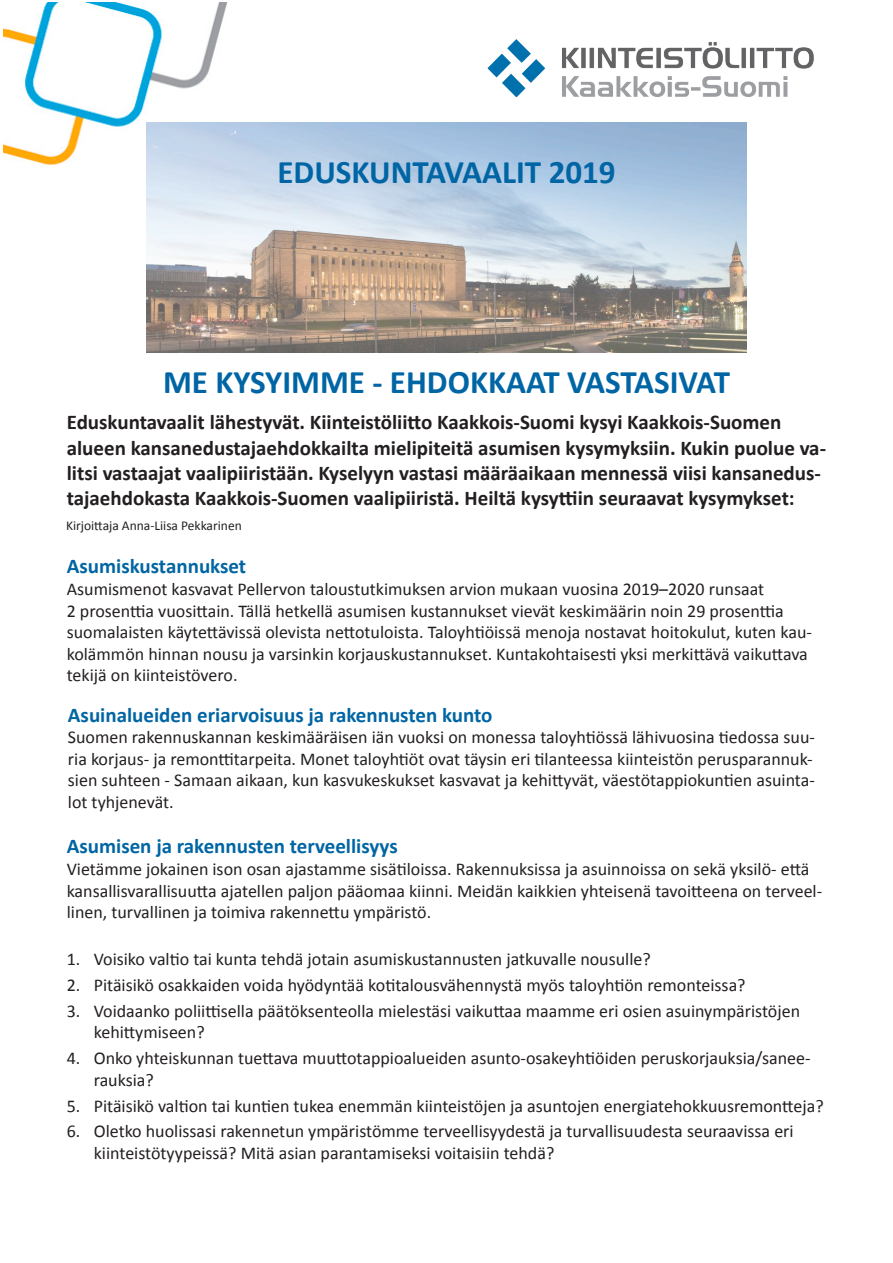
<style>
.page{position:relative;width:893px;height:1263px;background:#fff}
.page>*{position:absolute;margin:0;border:0;box-sizing:border-box;transform-origin:0 0}
.t1{font:700 33px "Calibri";color:#0065a4}
.t2{font:700 21px/25.2px "Calibri";color:#231f20}
.t3{font:700 21px "Calibri";color:#0065a4}
.t4{font:18px/21.6px "Calibri";color:#231f20}
.t5{font:13.5px "Calibri";color:#231f20}
</style>
<div class="page">
<img style="left:147px;top:123px;width:599px;height:230px">
<img style="left:487px;top:39px;width:327px;height:59px">
<img style="left:3px;top:2px;width:232px;height:182px">
<p class="t1" style="left:277px;top:151px;width:340px">EDUSKUNTAVAALIT 2019</p>
<p class="t1" style="left:163px;top:361px;width:568px">ME KYSYIMME - EHDOKKAAT VASTASIVAT</p>
<p class="t2" style="left:67px;top:410px;width:761px">Eduskuntavaalit lähestyvät. Kiinteistöliitto Kaakkois-Suomi kysyi Kaakkois-Suomen alueen kansanedustajaehdokkailta mielipiteitä asumisen kysymyksiin. Kukin puolue va&shy;litsi vastaajat vaalipiiristään. Kyselyyn vastasi määräaikaan mennessä viisi kansanedus&shy;tajaehdokasta Kaakkois-Suomen vaalipiiristä. Heiltä kysyttiin seuraavat kysymykset:</p>
<p class="t5" style="left:66px;top:517px;width:177px">Kirjoittaja Anna-Liisa Pekkarinen</p>
<p class="t3" style="left:67px;top:553px;width:181px">Asumiskustannukset</p>
<p class="t4" style="left:67px;top:578px;width:699px">Asumismenot kasvavat Pellervon taloustutkimuksen arvion mukaan vuosina 2019–2020 runsaat</p>
<p class="t4" style="left:67px;top:600px;width:747px">2 prosenttia vuosittain. Tällä hetkellä asumisen kustannukset vievät keskimäärin noin 29 prosenttia suomalaisten käytettävissä olevista nettotuloista. Taloyhtiöissä menoja nostavat hoitokulut, kuten kau&shy;kolämmön hinnan nousu ja varsinkin korjauskustannukset. Kuntakohtaisesti yksi merkittävä vaikuttava tekijä on kiinteistövero.</p>
<p class="t3" style="left:68px;top:701px;width:426px">Asuinalueiden eriarvoisuus ja rakennusten kunto</p>
<p class="t4" style="left:68px;top:726px;width:749px">Suomen rakennuskannan keskimääräisen iän vuoksi on monessa taloyhtiössä lähivuosina tiedossa suu&shy;ria korjaus- ja remonttitarpeita. Monet taloyhtiöt ovat täysin eri tilanteessa kiinteistön perusparannuk&shy;sien suhteen - Samaan aikaan, kun kasvukeskukset kasvavat ja kehittyvät, väestötappiokuntien asuinta&shy;lot tyhjenevät.</p>
<p class="t3" style="left:67px;top:833px;width:332px">Asumisen ja rakennusten terveellisyys</p>
<p class="t4" style="left:67px;top:858px;width:757px">Vietämme jokainen ison osan ajastamme sisätiloissa. Rakennuksissa ja asuinnoissa on sekä yksilö- että kansallisvarallisuutta ajatellen paljon pääomaa kiinni. Meidän kaikkien yhteisenä tavoitteena on terveel&shy;linen, turvallinen ja toimiva rakennettu ympäristö.</p>
<p class="t4" style="left:67px;top:948px;width:585px">1. Voisiko valtio tai kunta tehdä jotain asumiskustannusten jatkuvalle nousulle?</p>
<p class="t4" style="left:67px;top:974px;width:680px">2. Pitäisikö osakkaiden voida hyödyntää kotitalousvähennystä myös taloyhtiön remonteissa?</p>
<p class="t4" style="left:94px;top:1000px;width:708px;text-indent:-27px">3. Voidaanko poliittisella päätöksenteolla mielestäsi vaikuttaa maamme eri osien asuinympäristöjen kehittymiseen?</p>
<p class="t4" style="left:94px;top:1047px;width:718px;text-indent:-27px">4. Onko yhteiskunnan tuettava muuttotappioalueiden asunto-osakeyhtiöiden peruskorjauksia/sanee&shy;rauksia?</p>
<p class="t4" style="left:67px;top:1095px;width:758px">5. Pitäisikö valtion tai kuntien tukea enemmän kiinteistöjen ja asuntojen energiatehokkuusremontteja?</p>
<p class="t4" style="left:94px;top:1121px;width:701px;text-indent:-27px">6. Oletko huolissasi rakennetun ympäristömme terveellisyydestä ja turvallisuudesta seuraavissa eri kiinteistötyypeissä? Mitä asian parantamiseksi voitaisiin tehdä?</p>
</div>
